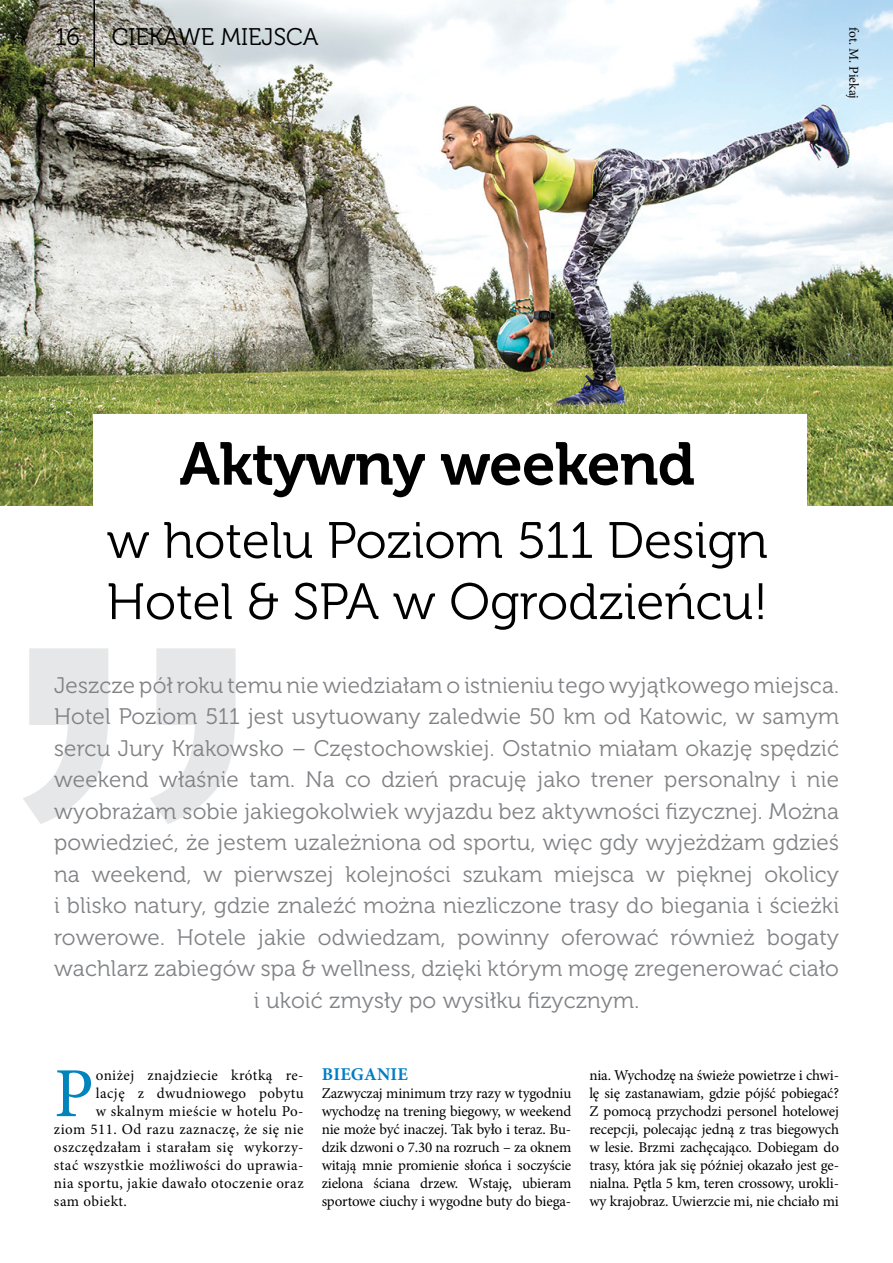
<style>
.page{position:relative;width:893px;height:1263px;background:#fff}
.page>*{position:absolute;margin:0;border:0;box-sizing:border-box;transform-origin:0 0}
.t1{font:70.35px "Minion Pro";color:#0084bb}
.t2{font:60px "Museo 700";letter-spacing:-.015em;color:#000}
.t3{font:51px/61.2px "Museo 300";color:#000}
.t4{font:24px "Museo 300";color:#000}
.t5{font:22.5px/31.5px "Museo 300";letter-spacing:.01em;color:#808285;text-align:center}
.t6{font:700 18px "Minion Pro";letter-spacing:.095em;color:#007dc5}
.t7{font:15px/18px "Minion Pro";letter-spacing:.025em;color:#000;text-align:justify}
.t8{font:13.5px "Minion Pro";letter-spacing:-.01em;color:#000}
</style>
<div class="page">
<img style="left:0;top:0;width:893px;height:505px">
<svg style="left:23px;top:648px;width:213px;height:176px"></svg>
<div style="left:93px;top:414px;width:713px;height:213px;background:#fff"></div>
<hr style="left:93px;top:0;width:2px;height:67px;background:#000">
<h3 class="t4" style="left:55px;top:24px;width:26px">16</h3>
<h3 class="t4" style="left:112px;top:24px;width:208px">CIEKAWE MIEJSCA</h3>
<p class="t8" style="left:863px;top:27px;width:73px;rotate:90deg">fot. M. Piekaj</p>
<h2 class="t2" style="left:180px;top:430px;width:517px">Aktywny weekend</h2>
<h3 class="t3" style="left:107px;top:511px;width:663px">w hotelu Poziom 511 Design<br>Hotel &amp; SPA w Ogrodzieńcu!</h3>
<p class="t5" style="left:54px;top:670px;width:787px">Jeszcze pół roku temu nie wiedziałam o istnieniu tego wyjątkowego miejsca.<br>Hotel Poziom 511 jest usytuowany zaledwie 50 km od Katowic, w samym sercu Jury Krakowsko – Częstochowskiej. Ostatnio miałam okazję spędzić weekend właśnie tam. Na co dzień pracuję jako trener personalny i nie wyobrażam sobie jakiegokolwiek wyjazdu bez aktywności fizycznej. Można powiedzieć, że jestem uzależniona od sportu, więc gdy wyjeżdżam gdzieś na weekend, w pierwszej kolejności szukam miejsca w pięknej okolicy i blisko natury, gdzie znaleźć można niezliczone trasy do biegania i ścieżki rowerowe. Hotele jakie odwiedzam, powinny oferować również bogaty wachlarz zabiegów spa &amp; wellness, dzięki którym mogę zregenerować ciało i ukoić zmysły po wysiłku fizycznym.</p>
<h1 class="t1" style="left:54px;top:1046px;width:41px">P</h1>
<p class="t7" style="left:96px;top:1066px;width:209px">oniżej znajdziecie krótką re-</p>
<p class="t7" style="left:96px;top:1084px;width:209px">lację z dwudniowego pobytu</p>
<p class="t7" style="left:96px;top:1102px;width:209px">w skalnym mieście w hotelu Po-</p>
<p class="t7" style="left:54px;top:1120px;width:251px">ziom 511. Od razu zaznaczę, że się nie</p>
<p class="t7" style="left:54px;top:1138px;width:251px">oszczędzałam i starałam się wykorzy-</p>
<p class="t7" style="left:54px;top:1156px;width:251px">stać wszystkie możliwości do uprawia-</p>
<p class="t7" style="left:54px;top:1174px;width:251px">nia sportu, jakie dawało otoczenie oraz</p>
<p class="t7" style="left:54px;top:1192px;width:74px">sam obiekt.</p>
<p class="t6" style="left:322px;top:1062px;width:88px">BIEGANIE</p>
<p class="t7" style="left:322px;top:1084px;width:251px">Zazwyczaj minimum trzy razy w tygodniu wychodzę na trening biegowy, w weekend nie może być inaczej. Tak było i teraz. Bu&shy;dzik dzwoni o 7.30 na rozruch – za oknem witają mnie promienie słońca i soczyście zielona ściana drzew. Wstaję, ubieram sportowe ciuchy i wygodne buty do biega-</p>
<p class="t7" style="left:589px;top:1066px;width:251px">nia. Wychodzę na świeże powietrze i chwi&shy;lę się zastanawiam, gdzie pójść pobiegać?<br>Z pomocą przychodzi personel hotelowej recepcji, polecając jedną z tras biegowych w lesie. Brzmi zachęcająco. Dobiegam do trasy, która jak się później okazało jest ge&shy;nialna. Pętla 5 km, teren crossowy, urokli&shy;wy krajobraz. Uwierzcie mi, nie chciało mi</p>
</div>
